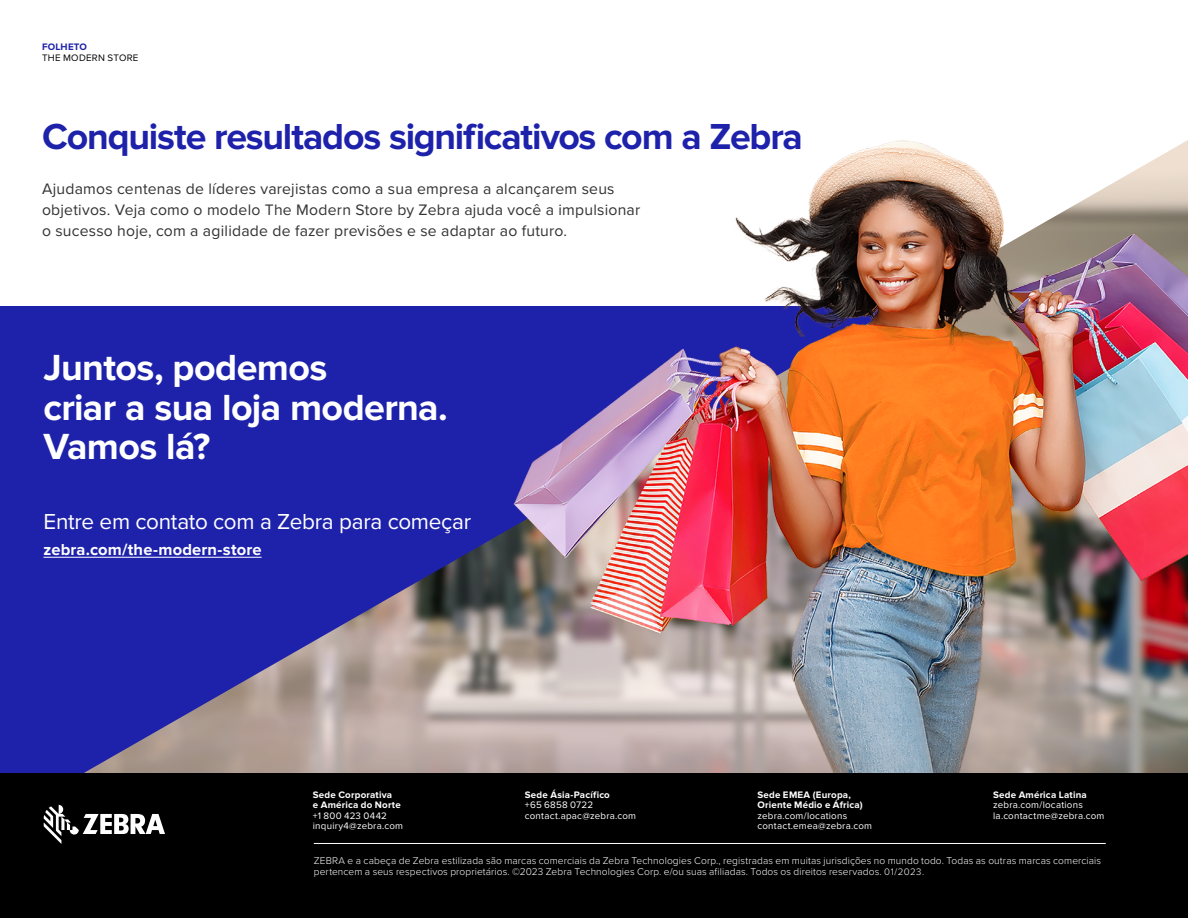
<style>
.page{position:relative;width:1188px;height:918px;background:#fff}
.page>*{position:absolute;margin:0;border:0;box-sizing:border-box;transform-origin:0 0}
.t1{font:700 37.65px/39.6px "Proxima Nova";letter-spacing:-.015em;color:#fff}
.t2{font:700 37.5px "Proxima Nova";letter-spacing:-.03em;color:#1e22aa}
.t3{font:22.5px "Proxima Nova";letter-spacing:-.01em;color:#fff}
.t4{font:700 16.5px "Proxima Nova";color:#fff}
.t5{font:15.75px/21px "Proxima Nova";letter-spacing:.015em;color:#333}
.t6{font:300 10.2px/10.9px "Proxima Nova";letter-spacing:.01em;color:#fff}
.t7{font:9.75px/10.5px "Proxima Nova";letter-spacing:.025em;color:#fff}
.t8{font:700 9.75px/10.5px "Proxima Nova";letter-spacing:.02em;color:#fff}
.t9{font:9.75px "Proxima Nova";letter-spacing:.025em;color:#000}
.t10{font:700 9.75px "Proxima Nova";letter-spacing:.02em;color:#1e22aa}
.s1{font-size:9.75px}
</style>
<div class="page">
<div style="left:0;top:306px;width:1188px;height:472px;background:#1e22aa"></div>
<hr style="left:44px;top:557px;width:218px;height:1px;background:#fff">
<img style="left:76px;top:531px;width:1112px;height:242px">
<div style="left:0;top:773px;width:1188px;height:145px;background:#000"></div>
<svg style="left:44px;top:805px;width:121px;height:39px"></svg>
<hr style="left:314px;top:843px;width:792px;height:1px;background:#fff">
<img style="left:505px;top:140px;width:683px;height:632px">
<p class="t10" style="left:42px;top:41px;width:47px">FOLHETO</p>
<p class="t9" style="left:42px;top:51px;width:98px">THE MODERN STORE</p>
<h2 class="t2" style="left:42px;top:115px;width:763px">Conquiste resultados significativos com a Zebra</h2>
<h3 class="t5" style="left:42px;top:177px;width:600px">Ajudamos centenas de líderes varejistas como a sua empresa a alcançarem seus objetivos. Veja como o modelo The Modern Store by Zebra ajuda você a impulsionar o sucesso hoje, com a agilidade de fazer previsões e se adaptar ao futuro.</h3>
<h1 class="t1" style="left:44px;top:349px;width:406px">Juntos, podemos<br>criar a sua loja moderna.<br>Vamos lá?</h1>
<h3 class="t3" style="left:44px;top:505px;width:429px">Entre em contato com a Zebra para começar</h3>
<h3 class="t4" style="left:44px;top:540px;width:220px">zebra.com/the-modern-store</h3>
<p class="t8" style="left:313px;top:790px;width:89px">Sede Corporativa<br>e América do Norte</p>
<p class="t7" style="left:313px;top:810px;width:92px">+1 800 423 0442 inquiry4@zebra.com</p>
<p class="t8" style="left:525px;top:790px;width:86px">Sede Ásia-Pacífico</p>
<p class="t7" style="left:525px;top:799px;width:113px">+65 6858 0722 contact.apac@zebra.com</p>
<p class="t8" style="left:758px;top:790px;width:107px">Sede EMEA (Europa,<br>Oriente Médio e África)</p>
<p class="t7" style="left:758px;top:810px;width:116px">zebra.com/locations contact.emea@zebra.com</p>
<p class="t8" style="left:993px;top:790px;width:95px">Sede América Latina</p>
<p class="t7" style="left:993px;top:799px;width:113px">zebra.com/locations la.contactme@zebra.com</p>
<p class="t6" style="left:314px;top:855px;width:789px">ZEBRA e a cabeça de Zebra estilizada são marcas comerciais da Zebra Technologies Corp., registradas em muitas jurisdições no mundo todo. Todas as outras marcas comerciais pertencem a seus respectivos proprietários. ©2023 Zebra Technologies Corp. e/ou suas afiliadas. Todos os direitos reservados. <span class="s1">01/2023.</span></p>
</div>
